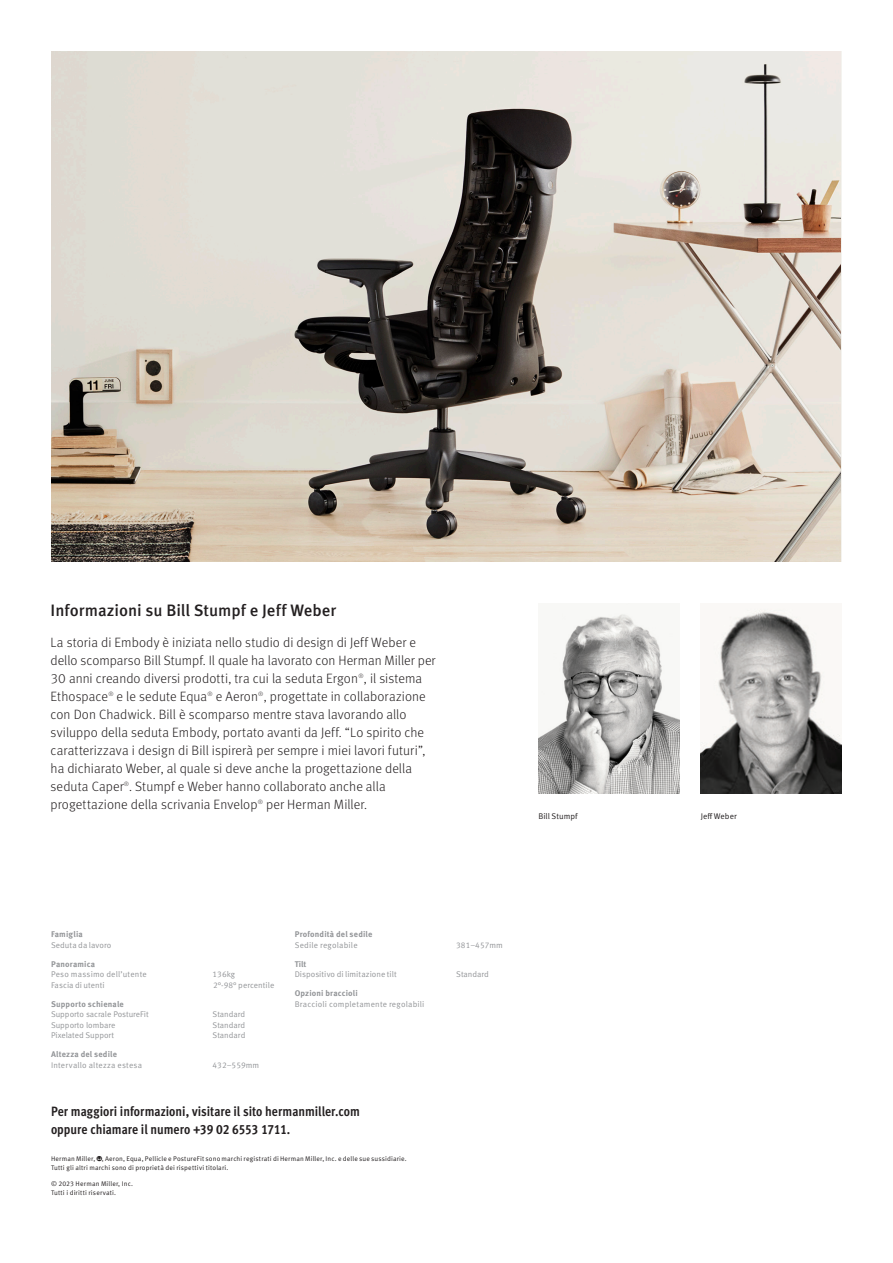
<style>
.page{position:relative;width:893px;height:1263px;background:#fff}
.page>*{position:absolute;margin:0;border:0;box-sizing:border-box;transform-origin:0 0}
.Fold_out_Para_heading{font:500 16.5px "Meta OT";color:#231f20}
.Fold_out_Body{font:300 13.5px/18px "Meta OT";letter-spacing:.005em;color:#231f20}
.Fold_out_More_info{font:700 condensed 13.5px/18px "Meta OT";color:#231f20}
.Fold_out_5_5_7pt_grey{font:8.25px "Meta OT Norm";color:#939598}
.Fold_out_5_5_7pt_Bold_grey{font:700 8.25px "Meta OT";letter-spacing:.02em;color:#939598}
.Fold_out_5_5_7pt_Bold_grey-2{font:8.25px/10.5px "Meta OT Norm";letter-spacing:.02em;color:#939598}
.Fold_out_5_5_7pt_grey-2{font:8.25px "Meta OT Norm";letter-spacing:.025em;color:#939598}
.Fold_out_Small_copy{font:8.25px "Meta OT Norm";letter-spacing:.005em;color:#231f20}
.Fold_out_5_5_7pt_grey-3{font:8.25px "Meta OT Norm";letter-spacing:.02em;color:#939598}
.aa_title{font:6.75px "Meta OT Norm";letter-spacing:.02em;color:#231f20}
.Fold_out_Legal{font:6.75px/9px "Meta OT Norm";letter-spacing:.025em;color:#231f20}
.s1{font-family:"Meta OT";font-weight:700}
.s2{font-family:"Herman Miller Logo Micro"}
</style>
<div class="page">
<img style="left:701px;top:609px;width:141px;height:184px">
<img style="left:538px;top:613px;width:141px;height:180px">
<img style="left:51px;top:51px;width:790px;height:510px">
<p class="Fold_out_Para_heading" style="left:51px;top:600px;width:287px">Informazioni su Bill Stumpf e Jeff Weber</p>
<p class="Fold_out_Body" style="left:51px;top:634px;width:387px">La storia di Embody è iniziata nello studio di design di Jeff Weber e dello scomparso Bill Stumpf. Il quale ha lavorato con Herman Miller per 30 anni creando diversi prodotti, tra cui la seduta Ergon<sup>®</sup>, il sistema Ethospace<sup>®</sup> e le sedute Equa<sup>®</sup> e Aeron<sup>®</sup>, progettate in collaborazione con Don Chadwick. Bill è scomparso mentre stava lavorando allo sviluppo della seduta Embody, portato avanti da Jeff. “Lo spirito che caratterizzava i design di Bill ispirerà per sempre i miei lavori futuri”, ha dichiarato Weber, al quale si deve anche la progettazione della seduta Caper<sup>®</sup>. Stumpf e Weber hanno collaborato anche alla progettazione della scrivania Envelop<sup>®</sup> per Herman Miller.</p>
<p class="Fold_out_Small_copy" style="left:538px;top:811px;width:41px">Bill Stumpf</p>
<p class="Fold_out_Small_copy" style="left:701px;top:811px;width:37px">Jeff Weber</p>
<p class="Fold_out_5_5_7pt_Bold_grey" style="left:51px;top:929px;width:33px">Famiglia</p>
<p class="Fold_out_5_5_7pt_grey" style="left:51px;top:940px;width:62px">Seduta da lavoro</p>
<p class="Fold_out_5_5_7pt_Bold_grey" style="left:51px;top:958px;width:46px">Panoramica</p>
<p class="Fold_out_5_5_7pt_grey-2" style="left:51px;top:969px;width:97px">Peso massimo dell’utente</p>
<p class="Fold_out_5_5_7pt_grey" style="left:213px;top:969px;width:24px">136kg</p>
<p class="Fold_out_5_5_7pt_grey" style="left:51px;top:980px;width:55px">Fascia di utenti</p>
<p class="Fold_out_5_5_7pt_grey" style="left:213px;top:980px;width:63px">2°-98° percentile</p>
<p class="Fold_out_5_5_7pt_Bold_grey" style="left:51px;top:998px;width:74px">Supporto schienale</p>
<p class="Fold_out_5_5_7pt_grey" style="left:51px;top:1009px;width:99px">Supporto sacrale PostureFit</p>
<p class="Fold_out_5_5_7pt_grey" style="left:213px;top:1009px;width:34px">Standard</p>
<p class="Fold_out_5_5_7pt_grey" style="left:51px;top:1020px;width:66px">Supporto lombare</p>
<p class="Fold_out_5_5_7pt_grey" style="left:213px;top:1020px;width:34px">Standard</p>
<p class="Fold_out_5_5_7pt_grey" style="left:51px;top:1030px;width:65px">Pixelated Support</p>
<p class="Fold_out_5_5_7pt_grey" style="left:213px;top:1030px;width:34px">Standard</p>
<p class="Fold_out_5_5_7pt_Bold_grey" style="left:51px;top:1049px;width:67px">Altezza del sedile</p>
<p class="Fold_out_5_5_7pt_grey-2" style="left:51px;top:1060px;width:93px">Intervallo altezza estesa</p>
<p class="Fold_out_5_5_7pt_grey" style="left:213px;top:1060px;width:48px">432–559mm</p>
<p class="Fold_out_5_5_7pt_Bold_grey" style="left:295px;top:929px;width:79px">Profondità del sedile</p>
<p class="Fold_out_5_5_7pt_grey-3" style="left:295px;top:940px;width:64px">Sedile regolabile</p>
<p class="Fold_out_5_5_7pt_grey" style="left:456px;top:940px;width:48px">381–457mm</p>
<p class="Fold_out_5_5_7pt_Bold_grey" style="left:295px;top:958px;width:13px">Tilt</p>
<p class="Fold_out_5_5_7pt_grey" style="left:295px;top:969px;width:104px">Dispositivo di limitazione tilt</p>
<p class="Fold_out_5_5_7pt_grey" style="left:456px;top:969px;width:34px">Standard</p>
<p class="Fold_out_5_5_7pt_Bold_grey-2" style="left:295px;top:988px;width:131px"><span class="s1">Opzioni braccioli<br></span>Braccioli completamente regolabili</p>
<p class="Fold_out_More_info" style="left:51px;top:1102px;width:310px">Per maggiori informazioni, visitare il sito hermanmiller.com oppure chiamare il numero +39 02 6553 1711.</p>
<p class="aa_title" style="left:51px;top:1155px;width:357px">Herman Miller, <span class="s2">Y</span>, Aeron, Equa, Pellicle e PostureFit sono marchi registrati di Herman Miller, Inc. e delle sue sussidiarie.</p>
<p class="Fold_out_Legal" style="left:51px;top:1163px;width:179px">Tutti gli altri marchi sono di proprietà dei rispettivi titolari.</p>
<p class="Fold_out_Legal" style="left:51px;top:1179px;width:83px">© 2023 Herman Miller, Inc.<br>Tutti i diritti riservati.</p>
</div>
